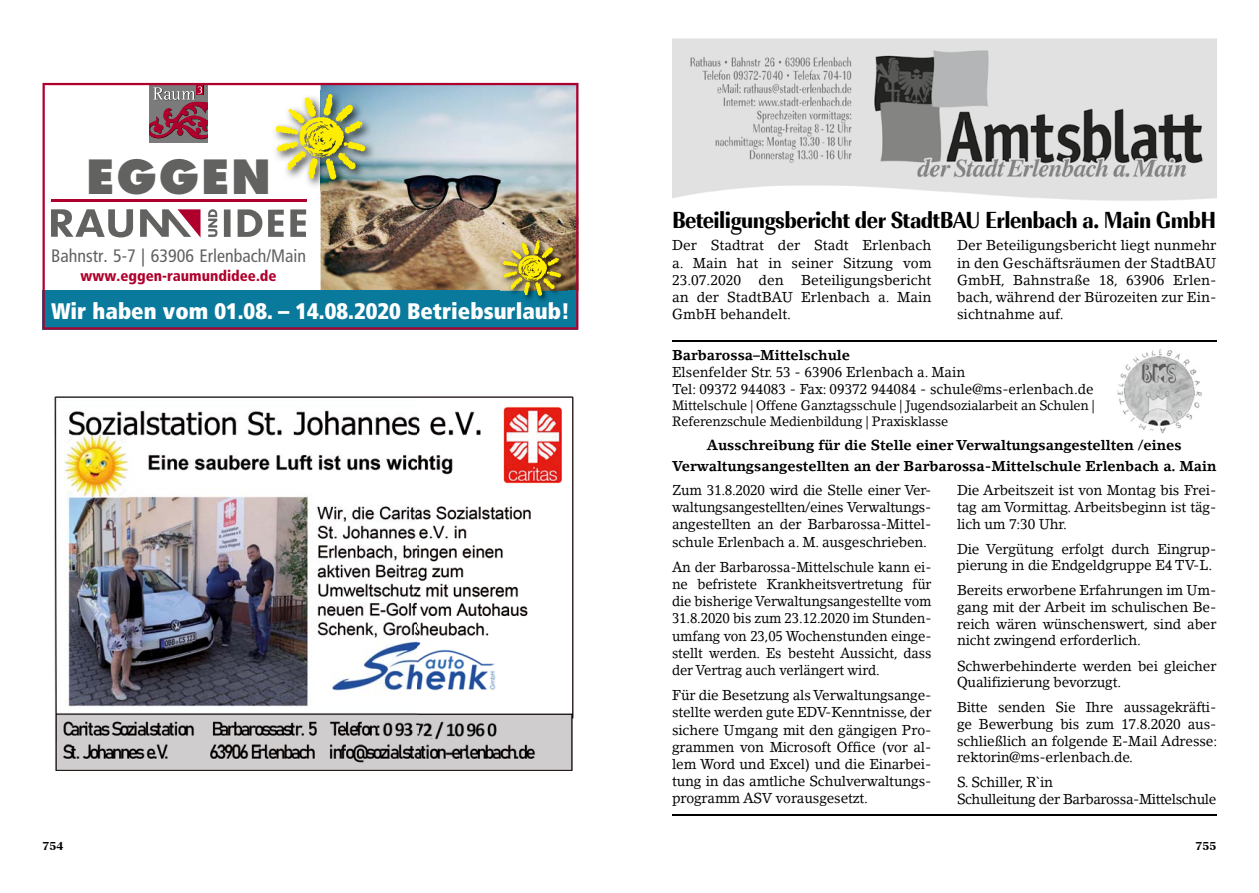
<style>
.page{position:relative;width:1259px;height:893px;background:#fff}
.page>*{position:absolute;margin:0;border:0;box-sizing:border-box;transform-origin:0 0}
.t1{font:800 45.9px "Futura";letter-spacing:.05em;color:#626261}
.t2{font:700 expanded 24px "Imperial URW Ext Nar";letter-spacing:-.02em;color:#000}
.t3{font:900 condensed 22.5px "Frutiger";color:#fff}
.t4{font:condensed 18px "Frutiger";color:#626261}
.t5{font:900 condensed 15px "Frutiger";color:#af002d}
.t6{font:14.25px/16.6px "Lino Letter Std";letter-spacing:-.01em;color:#000;text-align:justify;scale:.96 1}
.t7{font:14.25px/17.1px "Lino Letter Std";letter-spacing:-.01em;color:#000;text-align:justify}
.t8{font:14.25px/17.1px "Lino Letter Std";letter-spacing:-.01em;color:#000;text-align:justify;scale:.93 1}
.t9{font:14.25px/17.1px "Lino Letter Std";letter-spacing:-.01em;color:#000;text-align:justify;scale:.95 1}
.t10{font:700 14.25px/21px "Lino Letter Std";color:#000;text-align:center}
.t11{font:14.25px/16.6px "Lino Letter Std";letter-spacing:-.03em;color:#000;scale:.96 1}
.t12{font:13.5px/16.2px "Lino Letter Std";letter-spacing:-.01em;color:#000;scale:.95 1}
.t13{font:700 expanded 12px "Imperial URW";color:#000}
</style>
<div class="page">
<img style="left:672px;top:38px;width:544px;height:163px">
<hr style="left:672px;top:341px;width:544px;height:1px;background:#000">
<hr style="left:672px;top:814px;width:544px;height:1px;background:#000">
<img style="left:1117px;top:349px;width:84px;height:85px">
<img style="left:43px;top:83px;width:535px;height:247px">
<img style="left:54px;top:397px;width:520px;height:374px">
<h1 class="t1" style="left:86px;top:147px;width:186px">EGGEN</h1>
<p class="t4" style="left:51px;top:245px;width:257px">Bahnstr. 5-7 | 63906 Erlenbach/Main</p>
<p class="t5" style="left:81px;top:267px;width:197px">www.eggen-raumundidee.de</p>
<h3 class="t3" style="left:51px;top:297px;width:520px">Wir haben vom 01.08. – 14.08.2020 Betriebsurlaub!</h3>
<h2 class="t2" style="left:672px;top:205px;width:546px">Beteiligungsbericht der StadtBAU Erlenbach a. Main GmbH</h2>
<p class="t7" style="left:957px;top:237px;width:261px">Der Beteiligungsbericht liegt nunmehr in den Geschäftsräumen der StadtBAU GmbH, Bahnstraße 18, 63906 Erlen&shy;bach, während der Bürozeiten zur Ein&shy;sichtnahme auf.</p>
<p class="t7" style="left:672px;top:237px;width:261px">Der Stadtrat der Stadt Erlenbach a. Main hat in seiner Sitzung vom 23.07.2020 den Beteiligungsbericht an der StadtBAU Erlenbach a. Main GmbH behandelt.</p>
<p class="t10" style="left:672px;top:344px;width:180px">Barbarossa–Mittelschule</p>
<p class="t9" style="left:672px;top:363px;width:445px">Elsenfelder Str. 53 - 63906 Erlenbach a. Main<br>Tel: 09372 944083 - Fax: 09372 944084 - schule@ms-erlenbach.de</p>
<p class="t12" style="left:672px;top:397px;width:446px">Mittelschule | Offene Ganztagsschule | Jugendsozialarbeit an Schulen |<br>Referenzschule Medienbildung | Praxisklasse</p>
<p class="t10" style="left:672px;top:435px;width:546px">Ausschreibung für die Stelle einer Verwaltungsangestellten /eines<br>Verwaltungsangestellten an der Barbarossa-Mittelschule Erlenbach a. Main</p>
<p class="t6" style="left:957px;top:482px;width:272px">Die Arbeitszeit ist von Montag bis Frei&shy;tag am Vormittag. Arbeitsbeginn ist täg&shy;lich um 7:30 Uhr.</p>
<p class="t6" style="left:957px;top:540px;width:272px">Die Vergütung erfolgt durch Eingrup&shy;pierung in die Endgeldgruppe E4 TV-L.</p>
<p class="t6" style="left:957px;top:582px;width:272px">Bereits erworbene Erfahrungen im Um&shy;gang mit der Arbeit im schulischen Be&shy;reich wären wünschenswert, sind aber nicht zwingend erforderlich.</p>
<p class="t6" style="left:957px;top:657px;width:272px">Schwerbehinderte werden bei gleicher<br>Qualifizierung bevorzugt.</p>
<p class="t6" style="left:957px;top:699px;width:272px">Bitte senden Sie Ihre aussagekräfti&shy;ge Bewerbung bis zum 17.8.2020 aus&shy;schließlich an folgende E-Mail Adresse: rektorin@ms-erlenbach.de.</p>
<p class="t11" style="left:957px;top:774px;width:272px">S. Schiller, R`in<br>Schulleitung der Barbarossa-Mittelschule</p>
<p class="t9" style="left:672px;top:482px;width:275px">Zum 31.8.2020 wird die Stelle einer Ver&shy;waltungsangestellten/eines Verwaltungs&shy;angestellten an der Barbarossa-Mittel&shy;schule Erlenbach a. M. ausgeschrieben.</p>
<p class="t8" style="left:672px;top:558px;width:280px">An der Barbarossa-Mittelschule kann ei&shy;ne befristete Krankheitsvertretung für die bisherige Verwaltungsangestellte vom 31.8.2020 bis zum 23.12.2020 im Stunden&shy;umfang von 23,05 Wochenstunden einge&shy;stellt werden. Es besteht Aussicht, dass der Vertrag auch verlängert wird.</p>
<p class="t6" style="left:672px;top:687px;width:272px;line-height:17.1px">Für die Besetzung als Verwaltungsange&shy;stellte werden gute EDV-Kenntnisse, der sichere Umgang mit den gängigen Pro&shy;grammen von Microsoft Office (vor al&shy;lem Word und Excel) und die Einarbei&shy;tung in das amtliche Schulverwaltungs&shy;programm ASV vorausgesetzt.</p>
<p class="t13" style="left:43px;top:839px;width:22px">754</p>
<p class="t13" style="left:1195px;top:839px;width:22px">755</p>
</div>
